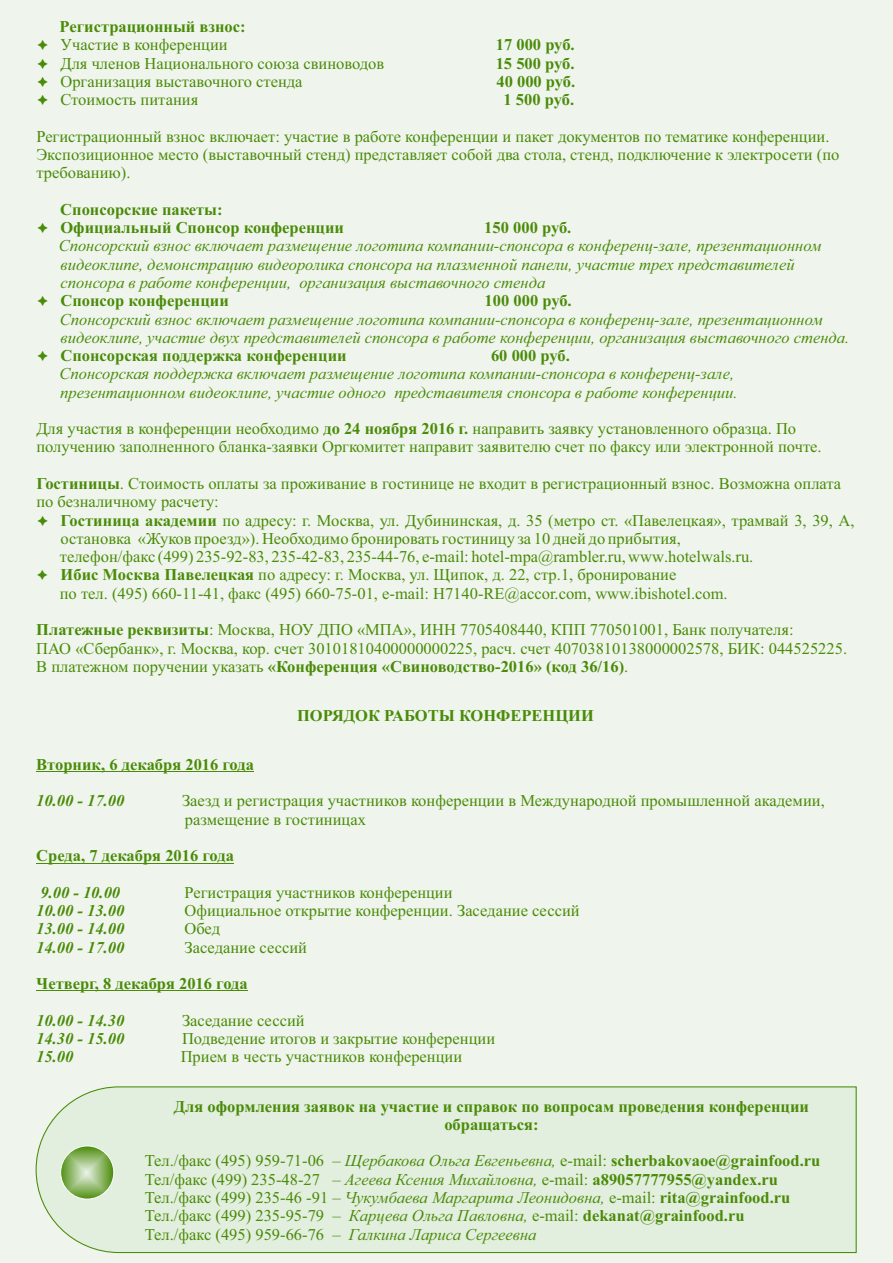
<style>
.page{position:relative;width:893px;height:1263px;background:#eff5ed}
.page>*{position:absolute;margin:0;border:0;box-sizing:border-box;transform-origin:0 0}
.t1{font:16.5px/18.3px "Times New Roman";color:#4a8b08}
.t2{font:italic 16.5px/18.3px "Times New Roman";color:#4a8b08}
.t3{font:700 16.5px/18.3px "Times New Roman";color:#4a8b08}
.t4{font:italic 700 16.5px "Times New Roman";color:#4a8b08}
.s1{font-weight:700}
.s2{font-style:italic}
</style>
<div class="page">
<hr style="left:36px;top:771px;width:218px;height:1px;background:#4a8b08">
<hr style="left:36px;top:863px;width:198px;height:1px;background:#4a8b08">
<hr style="left:36px;top:990px;width:212px;height:1px;background:#4a8b08">
<div style="left:35px;top:1086px;width:822px;height:167px;background:#e2eede"></div>
<svg style="left:61px;top:1146px;width:53px;height:53px;background:#91b96c"></svg>
<div style="left:61px;top:1146px;width:53px;height:53px;border:1px solid #fbffff;border-radius:50%"></div>
<p class="t3" style="left:60px;top:19px;width:188px">Регистрационный взнос:</p>
<p class="t1" style="left:60px;top:37px;width:169px">Участие в конференции</p>
<p class="t3" style="left:496px;top:37px;width:80px">17 000 руб.</p>
<p class="t1" style="left:60px;top:56px;width:325px">Для членов Национального союза свиноводов</p>
<p class="t3" style="left:496px;top:56px;width:80px">15 500 руб.</p>
<p class="t1" style="left:60px;top:74px;width:244px">Организация выставочного стенда</p>
<p class="t3" style="left:496px;top:74px;width:80px">40 000 руб.</p>
<p class="t1" style="left:60px;top:92px;width:139px">Стоимость питания</p>
<p class="t3" style="left:504px;top:92px;width:72px">1 500 руб.</p>
<p class="t1" style="left:36px;top:129px;width:805px">Регистрационный взнос включает: участие в работе конференции и пакет документов по тематике конференции.<br>Экспозиционное место (выставочный стенд) представляет собой два стола, стенд, подключение к электросети (по требованию).</p>
<p class="t3" style="left:60px;top:202px;width:285px">Спонсорские пакеты:<br>Официальный Спонсор конференции</p>
<p class="t3" style="left:484px;top:220px;width:89px">150 000 руб.</p>
<p class="t2" style="left:59px;top:238px;width:764px">Спонсорский взнос включает размещение логотипа компании-спонсора в конференц-зале, презентационном видеоклипе, демонстрацию видеоролика спонсора на плазменной панели, участие трех представителей спонсора в работе конференции, организация выставочного стенда</p>
<p class="t3" style="left:60px;top:293px;width:170px">Спонсор конференции</p>
<p class="t3" style="left:485px;top:293px;width:89px">100 000 руб.</p>
<p class="t2" style="left:60px;top:311px;width:791px">Спонсорский взнос включает размещение логотипа компании-спонсора в конференц-зале, презентационном видеоклипе, участие двух представителей спонсора в работе конференции, организация выставочного стенда.</p>
<p class="t3" style="left:60px;top:348px;width:288px">Спонсорская поддержка конференции</p>
<p class="t3" style="left:491px;top:348px;width:80px">60 000 руб.</p>
<p class="t2" style="left:60px;top:366px;width:679px">Спонсорская поддержка включает размещение логотипа компании-спонсора в конференц-зале, презентационном видеоклипе, участие одного представителя спонсора в работе конференции.</p>
<p class="t1" style="left:36px;top:421px;width:787px">Для участия в конференции необходимо <span class="s1">до 24 ноября 2016 г.</span> направить заявку установленного образца. По получению заполненного бланка-заявки Оргкомитет направит заявителю счет по факсу или электронной почте.</p>
<p class="t1" style="left:36px;top:476px;width:806px"><span class="s1">Гостиницы</span>. Стоимость оплаты за проживание в гостинице не входит в регистрационный взнос. Возможна оплата по безналичному расчету:</p>
<p class="t1" style="left:60px;top:512px;width:796px"><span class="s1">Гостиница академии</span> по адресу: г. Москва, ул. Дубининская, д. 35 (метро ст. «Павелецкая», трамвай 3, 39, А, остановка «Жуков проезд»). Необходимо бронировать гостиницу за 10 дней до прибытия,<br>телефон/факс (499) 235-92-83, 235-42-83, 235-44-76, e-mail: hotel-mpa@rambler.ru, www.hotelwals.ru.<br><span class="s1">Ибис Москва Павелецкая</span> по адресу: г. Москва, ул. Щипок, д. 22, стр.1, бронирование<br>по тел. (495) 660-11-41, факс (495) 660-75-01, e-mail: H7140-RE@accor.com, www.ibishotel.com.</p>
<p class="t1" style="left:36px;top:622px;width:812px"><span class="s1">Платежные реквизиты</span>: Москва, НОУ ДПО «МПА», ИНН 7705408440, КПП 770501001, Банк получателя:<br>ПАО «Сбербанк», г. Москва, кор. счет 30101810400000000225, расч. счет 40703810138000002578, БИК: 044525225.<br>В платежном поручении указать <span class="s1">«Конференция «Свиноводство-2016» (код 36/16)</span>.</p>
<p class="t3" style="left:297px;top:708px;width:298px">ПОРЯДОК РАБОТЫ КОНФЕРЕНЦИИ</p>
<p class="t3" style="left:36px;top:757px;width:219px">Вторник, 6 декабря 2016 года</p>
<p class="t4" style="left:36px;top:795px;width:89px">10.00 - 17.00</p>
<p class="t1" style="left:182px;top:793px;width:644px">Заезд и регистрация участников конференции в Международной промышленной академии, размещение в гостиницах</p>
<p class="t3" style="left:36px;top:848px;width:199px">Среда, 7 декабря 2016 года</p>
<p class="t4" style="left:40px;top:886px;width:81px">9.00 - 10.00</p>
<p class="t1" style="left:184px;top:884px;width:270px">Регистрация участников конференции</p>
<p class="t4" style="left:36px;top:905px;width:89px">10.00 - 13.00</p>
<p class="t1" style="left:184px;top:903px;width:397px">Официальное открытие конференции. Заседание сессий</p>
<p class="t4" style="left:36px;top:923px;width:89px">13.00 - 14.00</p>
<p class="t1" style="left:184px;top:921px;width:37px">Обед</p>
<p class="t4" style="left:36px;top:941px;width:89px">14.00 - 17.00</p>
<p class="t1" style="left:184px;top:939px;width:124px">Заседание сессий</p>
<p class="t3" style="left:36px;top:976px;width:213px">Четверг, 8 декабря 2016 года</p>
<p class="t4" style="left:36px;top:1014px;width:89px">10.00 - 14.30</p>
<p class="t1" style="left:182px;top:1012px;width:124px">Заседание сессий</p>
<p class="t4" style="left:36px;top:1033px;width:89px">14.30 - 15.00</p>
<p class="t1" style="left:182px;top:1031px;width:315px">Подведение итогов и закрытие конференции</p>
<p class="t4" style="left:36px;top:1051px;width:39px">15.00</p>
<p class="t1" style="left:181px;top:1049px;width:283px">Прием в честь участников конференции</p>
<p class="t3" style="left:174px;top:1098px;width:637px;text-align:center">Для оформления заявок на участие и справок по вопросам проведения конференции обращаться:</p>
<p class="t1" style="left:145px;top:1153px;width:677px">Тел./факс (495) 959-71-06 – <span class="s2">Щербакова Ольга Евгеньевна,</span> e-mail: <span class="s1">scherbakovaoe@grainfood.ru </span>Тел/факс (499) 235-48-27 – <span class="s2">Агеева Ксения Михайловна,</span> e-mail: <span class="s1">a89057777955@yandex.ru </span>Тел./факс (499) 235-46 -91 – <span class="s2">Чукумбаева Маргарита Леонидовна,</span> e-mail: <span class="s1">rita@grainfood.ru </span>Тел./факс (499) 235-95-79 – <span class="s2">Карцева Ольга Павловна,</span> e-mail: <span class="s1">dekanat@grainfood.ru<br></span>Тел./факс (495) 959-66-76 – <span class="s2">Галкина Лариса Сергеевна</span></p>
</div>
